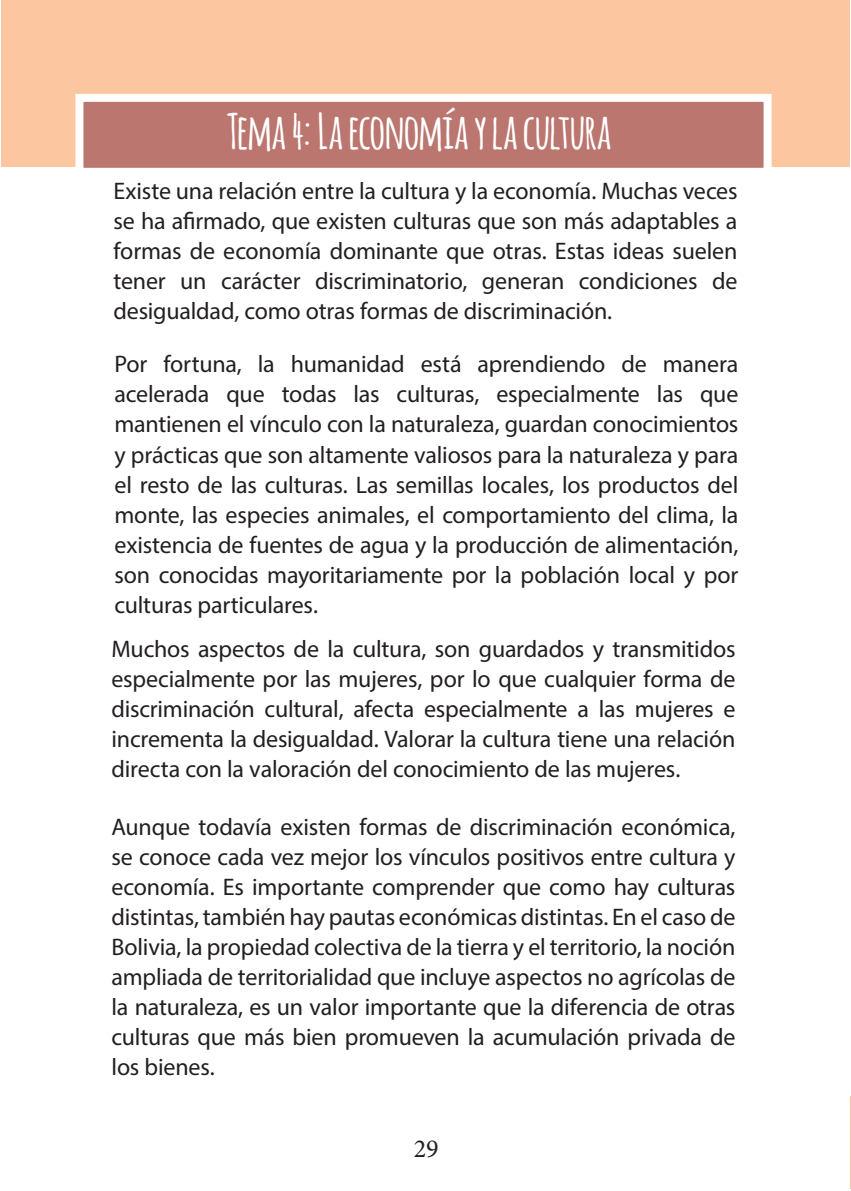
<style>
.page{position:relative;width:851px;height:1191px;background:#fff}
.page>*{position:absolute;margin:0;border:0;box-sizing:border-box;transform-origin:0 0}
.t1{font:700 48px "Amatic";letter-spacing:-.005em;color:#fff}
.t2{font:26px "Minion Pro";color:#231f20}
.t3{font:24px/30px "Myriad Pro";letter-spacing:-.01em;color:#231f20;text-align:justify}
</style>
<div class="page">
<div style="left:1px;top:0;width:849px;height:1189px;background:#fcc7a0"></div>
<div style="left:0;top:168px;width:850px;height:1023px;background:#fff"></div>
<div style="left:75px;top:94px;width:696px;height:82px;background:#ba766f;border:8px solid #fff"></div>
<hr style="left:850px;top:1077px;width:1px;height:112px;background:#fcc7a0">
<hr style="left:850px;top:4px;width:1px;height:1091px;background:#fff">
<h1 class="t1" style="left:227px;top:97px;width:386px">Tema 4: La economía y la cultura</h1>
<p class="t3" style="left:113px;top:175px;width:625px">Existe una relación entre la cultura y la economía. Muchas veces se ha afirmado, que existen culturas que son más adaptables a formas de economía dominante que otras. Estas ideas suelen tener un carácter discriminatorio, generan condiciones de desigualdad, como otras formas de discriminación.</p>
<p class="t3" style="left:114px;top:349px;width:625px">Por fortuna, la humanidad está aprendiendo de manera acelerada que todas las culturas, especialmente las que mantienen el vínculo con la naturaleza, guardan conocimientos y prácticas que son altamente valiosos para la naturaleza y para el resto de las culturas. Las semillas locales, los productos del monte, las especies animales, el comportamiento del clima, la existencia de fuentes de agua y la producción de alimentación, son conocidas mayoritariamente por la población local y por culturas particulares.</p>
<p class="t3" style="left:111px;top:633px;width:625px">Muchos aspectos de la cultura, son guardados y transmitidos especialmente por las mujeres, por lo que cualquier forma de discriminación cultural, afecta especialmente a las mujeres e incrementa la desigualdad. Valorar la cultura tiene una relación directa con la valoración del conocimiento de las mujeres.</p>
<p class="t3" style="left:111px;top:811px;width:625px">Aunque todavía existen formas de discriminación económica, se conoce cada vez mejor los vínculos positivos entre cultura y economía. Es importante comprender que como hay culturas distintas, también hay pautas económicas distintas. En el caso de Bolivia, la propiedad colectiva de la tierra y el territorio, la noción ampliada de territorialidad que incluye aspectos no agrícolas de la naturaleza, es un valor importante que la diferencia de otras culturas que más bien promueven la acumulación privada de los bienes.</p>
<p class="t2" style="left:413px;top:1131px;width:26px">29</p>
</div>
